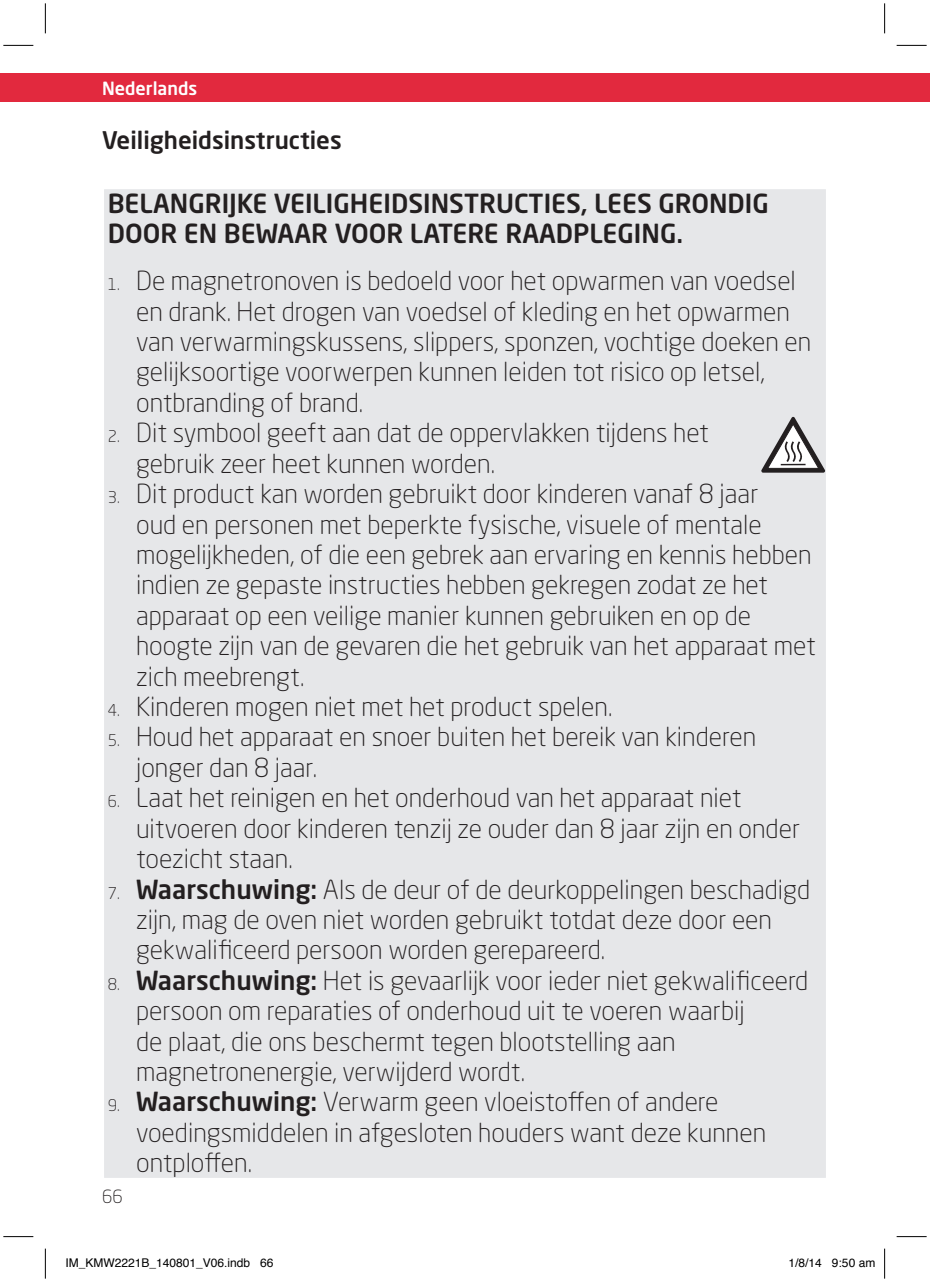
<style>
.page{position:relative;width:930px;height:1282px;background:#fff}
.page>*{position:absolute;margin:0;border:0;box-sizing:border-box;transform-origin:0 0}
.Big_Warnings{font:300 26px/30.4px "Neo Sans W1 G";color:#231f20}
.Big_Warnings-2{font:500 26px/30px "Neo Sans W1 G";color:#231f20}
.Headline-01{font:500 24px "Neo Sans W1 G";color:#231f20}
.t1{font:500 18px "Neo Sans W1 G";color:#fff}
.t2{font:300 18px "Neo Sans W1 G";color:#231f20}
.t3{font:12px "Helvetica";color:#000}
.s1{font-size:16px}
.s2{font-weight:500}
</style>
<div class="page">
<div style="left:0;top:74px;width:930px;height:28px;background:#e2293e"></div>
<div style="left:102px;top:187px;width:726px;height:992px;background:#e6e7e9;border:2px solid #fff"></div>
<svg style="left:761px;top:417px;width:64px;height:55px"></svg>
<hr style="left:3px;top:45px;width:30px;height:1px;background:#000">
<hr style="left:896px;top:45px;width:30px;height:1px;background:#000">
<hr style="left:3px;top:1236px;width:30px;height:1px;background:#000">
<hr style="left:896px;top:1236px;width:30px;height:1px;background:#000">
<hr style="left:45px;top:3px;width:1px;height:30px;background:#000">
<hr style="left:45px;top:1248px;width:1px;height:30px;background:#000">
<hr style="left:884px;top:3px;width:1px;height:30px;background:#000">
<hr style="left:884px;top:1248px;width:1px;height:30px;background:#000">
<p class="t1" style="left:102px;top:77px;width:97px">Nederlands</p>
<p class="Headline-01" style="left:102px;top:125px;width:241px">Veiligheidsinstructies</p>
<p class="Big_Warnings-2" style="left:108px;top:187px;width:663px">BELANGRIJKE VEILIGHEIDSINSTRUCTIES, LEES GRONDIG<br>DOOR EN BEWAAR VOOR LATERE RAADPLEGING.</p>
<p class="Big_Warnings" style="left:136px;top:265px;width:677px;text-indent:-28px"><span class="s1">1.</span> De magnetronoven is bedoeld voor het opwarmen van voedsel en drank. Het drogen van voedsel of kleding en het opwarmen van verwarmingskussens, slippers, sponzen, vochtige doeken en gelijksoortige voorwerpen kunnen leiden tot risico op letsel, ontbranding of brand.</p>
<p class="Big_Warnings" style="left:136px;top:417px;width:574px;text-indent:-28px"><span class="s1">2.</span> Dit symbool geeft aan dat de oppervlakken tijdens het gebruik zeer heet kunnen worden.</p>
<p class="Big_Warnings" style="left:136px;top:478px;width:681px;text-indent:-28px"><span class="s1">3.</span> Dit product kan worden gebruikt door kinderen vanaf 8 jaar<br>oud en personen met beperkte fysische, visuele of mentale mogelijkheden, of die een gebrek aan ervaring en kennis hebben indien ze gepaste instructies hebben gekregen zodat ze het apparaat op een veilige manier kunnen gebruiken en op de hoogte zijn van de gevaren die het gebruik van het apparaat met zich meebrengt.</p>
<p class="Big_Warnings" style="left:108px;top:691px;width:506px"><span class="s1">4.</span> Kinderen mogen niet met het product spelen.</p>
<p class="Big_Warnings" style="left:136px;top:721px;width:622px;text-indent:-28px"><span class="s1">5.</span> Houd het apparaat en snoer buiten het bereik van kinderen jonger dan 8 jaar.</p>
<p class="Big_Warnings" style="left:136px;top:782px;width:665px;text-indent:-28px"><span class="s1">6.</span> Laat het reinigen en het onderhoud van het apparaat niet uitvoeren door kinderen tenzij ze ouder dan 8 jaar zijn en onder toezicht staan.</p>
<p class="Big_Warnings" style="left:136px;top:873px;width:675px;text-indent:-28px"><span class="s1">7.</span> <span class="s2">Waarschuwing:</span> Als de deur of de deurkoppelingen beschadigd zijn, mag de oven niet worden gebruikt totdat deze door een gekwalificeerd persoon worden gerepareerd.</p>
<p class="Big_Warnings" style="left:136px;top:964px;width:674px;text-indent:-28px"><span class="s1">8.</span> <span class="s2">Waarschuwing:</span> Het is gevaarlijk voor ieder niet gekwalificeerd persoon om reparaties of onderhoud uit te voeren waarbij<br>de plaat, die ons beschermt tegen blootstelling aan magnetronenergie, verwijderd wordt.</p>
<p class="Big_Warnings" style="left:136px;top:1086px;width:632px;text-indent:-28px"><span class="s1">9.</span> <span class="s2">Waarschuwing:</span> Verwarm geen vloeistoffen of andere voedingsmiddelen in afgesloten houders want deze kunnen ontploffen.</p>
<p class="t2" style="left:102px;top:1185px;width:22px">66</p>
<p class="t3" style="left:65px;top:1252px;width:210px">IM_KMW2221B_140801_V06.indb 66</p>
<p class="t3" style="left:788px;top:1252px;width:88px">1/8/14 9:50 am</p>
</div>
